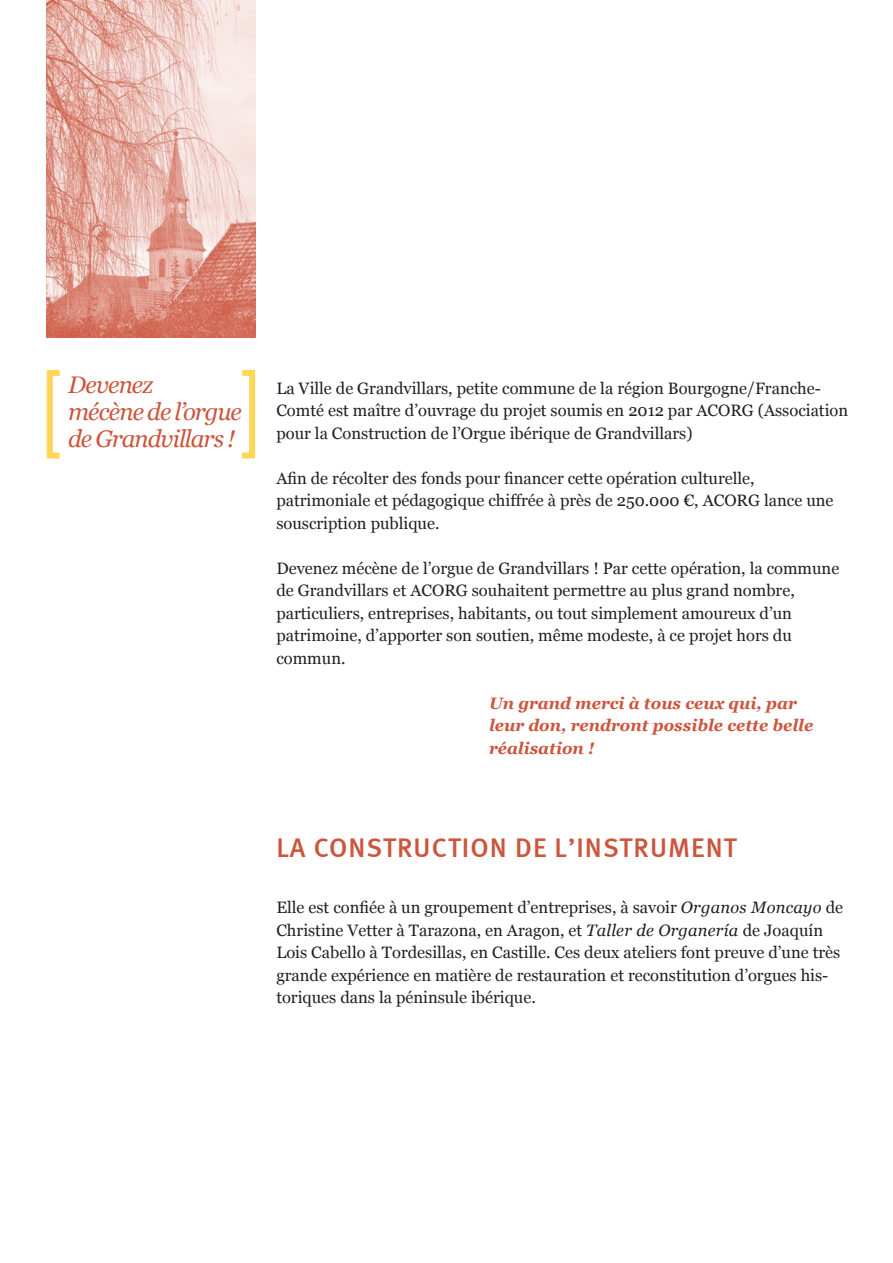
<style>
.page{position:relative;width:893px;height:1263px;background:#fff}
.page>*{position:absolute;margin:0;border:0;box-sizing:border-box;transform-origin:0 0}
.TITRES{font:500 27px "Meta";letter-spacing:.04em;color:#cc553d}
.exergue{font:italic 24px/27px "Georgia";letter-spacing:-.04em;color:#cc553d}
.base{font:16.5px/22.5px "Georgia";color:#231f20}
.base-2{font:italic 700 16.5px/22.5px "Georgia";color:#cc553d}
.s1{font-style:italic}
</style>
<div class="page">
<div style="left:47px;top:370px;width:16px;height:88px;border:6px solid #ffd655"></div>
<div style="left:239px;top:370px;width:16px;height:88px;border:6px solid #ffd655"></div>
<img style="left:47px;top:0;width:208px;height:338px">
<p class="exergue" style="left:68px;top:371px;width:175px">Devenez<br>mécène de l’orgue de Grandvillars !</p>
<p class="base" style="left:276px;top:377px;width:573px">La Ville de Grandvillars, petite commune de la région Bourgogne/Franche-<br>Comté est maître d’ouvrage du projet soumis en 2012 par ACORG (Association pour la Construction de l’Orgue ibérique de Grandvillars)</p>
<p class="base" style="left:276px;top:467px;width:559px">Afin de récolter des fonds pour financer cette opération culturelle, patrimoniale et pédagogique chiffrée à près de 250.000 €, ACORG lance une souscription publique.</p>
<p class="base" style="left:276px;top:557px;width:564px">Devenez mécène de l’orgue de Grandvillars ! Par cette opération, la commune de Grandvillars et ACORG souhaitent permettre au plus grand nombre, particuliers, entreprises, habitants, ou tout simplement amoureux d’un patrimoine, d’apporter son soutien, même modeste, à ce projet hors du commun.</p>
<p class="base-2" style="left:489px;top:692px;width:326px">Un grand merci à tous ceux qui, par leur don, rendront possible cette belle réalisation !</p>
<p class="TITRES" style="left:276px;top:832px;width:462px">LA CONSTRUCTION DE L’INSTRUMENT</p>
<p class="base" style="left:276px;top:897px;width:568px">Elle est confiée à un groupement d’entreprises, à savoir <span class="s1">Organos Moncayo</span> de Christine Vetter à Tarazona, en Aragon, et <span class="s1">Taller de Organería</span> de Joaquín Lois Cabello à Tordesillas, en Castille. Ces deux ateliers font preuve d’une très grande expérience en matière de restauration et reconstitution d’orgues his&shy;toriques dans la péninsule ibérique.</p>
</div>
